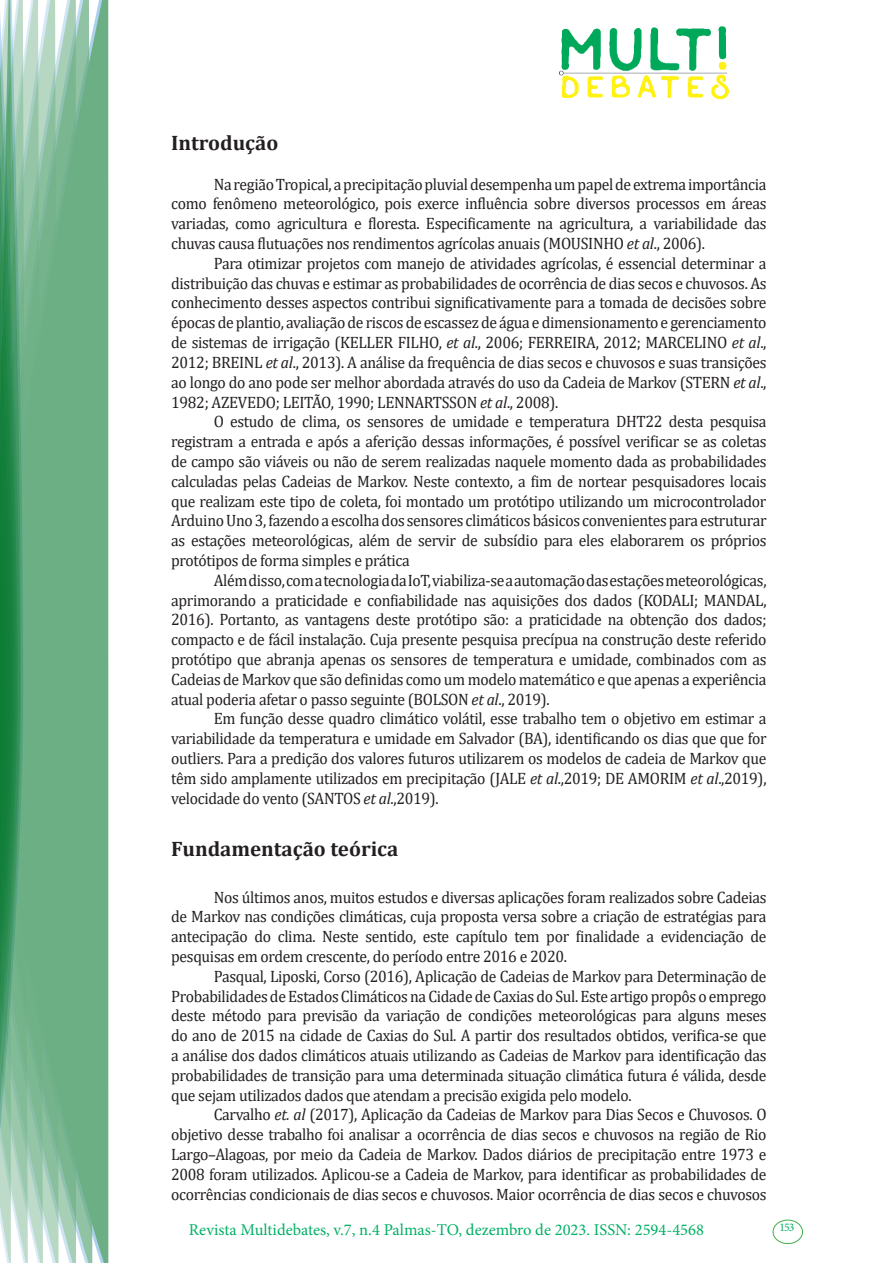
<style>
.page{position:relative;width:893px;height:1263px;background:#fff}
.page>*{position:absolute;margin:0;border:0;box-sizing:border-box;transform-origin:0 0}
.Titulo_2{font:700 21px "Cambria";color:#231f20}
.texto{font:16.5px/19.8px "Cambria";letter-spacing:-.02em;color:#231f20;text-align:justify;scale:.95 1}
.t1{font:16.5px "Minion Pro";color:#00b064}
.t2{font:11.7px "Minion Pro";color:#00b064}
.s1{font-style:italic}
</style>
<div class="page">
<img style="left:559px;top:26px;width:169px;height:72px">
<div style="left:95px;top:0;width:14px;height:1263px;background:#6caf84"></div>
<svg style="left:79px;top:0;width:16px;height:1263px;background:#71b289"></svg>
<svg style="left:62px;top:0;width:17px;height:1263px;background:#75b48c"></svg>
<svg style="left:45px;top:0;width:17px;height:1263px;background:#7cb792"></svg>
<svg style="left:30px;top:0;width:15px;height:1263px;background:#80ba96"></svg>
<svg style="left:0;top:0;width:30px;height:1263px;background:#61a97f"></svg>
<div style="left:772px;top:1219px;width:31px;height:25px;border:1px solid #40ae49;border-radius:50%"></div>
<p class="Titulo_2" style="left:171px;top:128px;width:109px">Introdução</p>
<p class="texto" style="left:171px;top:174px;width:628px;text-indent:43px">Na região Tropical, a precipitação pluvial desempenha um papel de extrema importância como fenômeno meteorológico, pois exerce influência sobre diversos processos em áreas variadas, como agricultura e floresta. Especificamente na agricultura, a variabilidade das chuvas causa flutuações nos rendimentos agrícolas anuais (MOUSINHO <span class="s1">et al</span>., 2006).</p>
<p class="texto" style="left:171px;top:253px;width:628px;text-indent:43px">Para otimizar projetos com manejo de atividades agrícolas, é essencial determinar a distribuição das chuvas e estimar as probabilidades de ocorrência de dias secos e chuvosos. As conhecimento desses aspectos contribui significativamente para a tomada de decisões sobre épocas de plantio, avaliação de riscos de escassez de água e dimensionamento e gerenciamento de sistemas de irrigação (KELLER FILHO, <span class="s1">et al</span>., 2006; FERREIRA, 2012; MARCELINO <span class="s1">et al</span>., 2012; BREINL <span class="s1">et al</span>., 2013). A análise da frequência de dias secos e chuvosos e suas transições ao longo do ano pode ser melhor abordada através do uso da Cadeia de Markov (STERN <span class="s1">et al</span>., 1982; AZEVEDO; LEITÃO, 1990; LENNARTSSON <span class="s1">et al</span>., 2008).</p>
<p class="texto" style="left:171px;top:412px;width:628px;text-indent:43px">O estudo de clima, os sensores de umidade e temperatura DHT22 desta pesquisa registram a entrada e após a aferição dessas informações, é possível verificar se as coletas de campo são viáveis ou não de serem realizadas naquele momento dada as probabilidades calculadas pelas Cadeias de Markov. Neste contexto, a fim de nortear pesquisadores locais que realizam este tipo de coleta, foi montado um protótipo utilizando um microcontrolador Arduino Uno 3, fazendo a escolha dos sensores climáticos básicos convenientes para estruturar as estações meteorológicas, além de servir de subsídio para eles elaborarem os próprios protótipos de forma simples e prática</p>
<p class="texto" style="left:171px;top:570px;width:628px;text-indent:43px">Além disso, com a tecnologia da IoT, viabiliza-se a automação das estações meteorológicas, aprimorando a praticidade e confiabilidade nas aquisições dos dados (KODALI; MANDAL, 2016). Portanto, as vantagens deste protótipo são: a praticidade na obtenção dos dados; compacto e de fácil instalação. Cuja presente pesquisa precípua na construção deste referido protótipo que abranja apenas os sensores de temperatura e umidade, combinados com as Cadeias de Markov que são definidas como um modelo matemático e que apenas a experiência atual poderia afetar o passo seguinte (BOLSON <span class="s1">et al</span>., 2019).</p>
<p class="texto" style="left:171px;top:709px;width:628px;text-indent:43px">Em função desse quadro climático volátil, esse trabalho tem o objetivo em estimar a variabilidade da temperatura e umidade em Salvador (BA), identificando os dias que que for outliers. Para a predição dos valores futuros utilizarem os modelos de cadeia de Markov que têm sido amplamente utilizados em precipitação (JALE <span class="s1">et al</span>.,2019; DE AMORIM <span class="s1">et al</span>.,2019), velocidade do vento (SANTOS <span class="s1">et al</span>.,2019).</p>
<p class="Titulo_2" style="left:171px;top:834px;width:229px">Fundamentação teórica</p>
<p class="texto" style="left:171px;top:887px;width:628px;text-indent:43px">Nos últimos anos, muitos estudos e diversas aplicações foram realizados sobre Cadeias de Markov nas condições climáticas, cuja proposta versa sobre a criação de estratégias para antecipação do clima. Neste sentido, este capítulo tem por finalidade a evidenciação de pesquisas em ordem crescente, do período entre 2016 e 2020.</p>
<p class="texto" style="left:171px;top:966px;width:628px;text-indent:43px">Pasqual, Liposki, Corso (2016), Aplicação de Cadeias de Markov para Determinação de Probabilidades de Estados Climáticos na Cidade de Caxias do Sul. Este artigo propôs o emprego deste método para previsão da variação de condições meteorológicas para alguns meses do ano de 2015 na cidade de Caxias do Sul. A partir dos resultados obtidos, verifica-se que a análise dos dados climáticos atuais utilizando as Cadeias de Markov para identificação das probabilidades de transição para uma determinada situação climática futura é válida, desde que sejam utilizados dados que atendam a precisão exigida pelo modelo.</p>
<p class="texto" style="left:171px;top:1105px;width:628px;text-indent:43px">Carvalho <span class="s1">et. al</span> (2017), Aplicação da Cadeias de Markov para Dias Secos e Chuvosos. O objetivo desse trabalho foi analisar a ocorrência de dias secos e chuvosos na região de Rio Largo–Alagoas, por meio da Cadeia de Markov. Dados diários de precipitação entre 1973 e 2008 foram utilizados. Aplicou-se a Cadeia de Markov, para identificar as probabilidades de ocorrências condicionais de dias secos e chuvosos. Maior ocorrência de dias secos e chuvosos</p>
<p class="t1" style="left:189px;top:1218px;width:517px">Revista Multidebates, v.7, n.4 Palmas-TO, dezembro de 2023. ISSN: 2594-4568</p>
<p class="t2" style="left:779px;top:1219px;width:16px">153</p>
</div>
